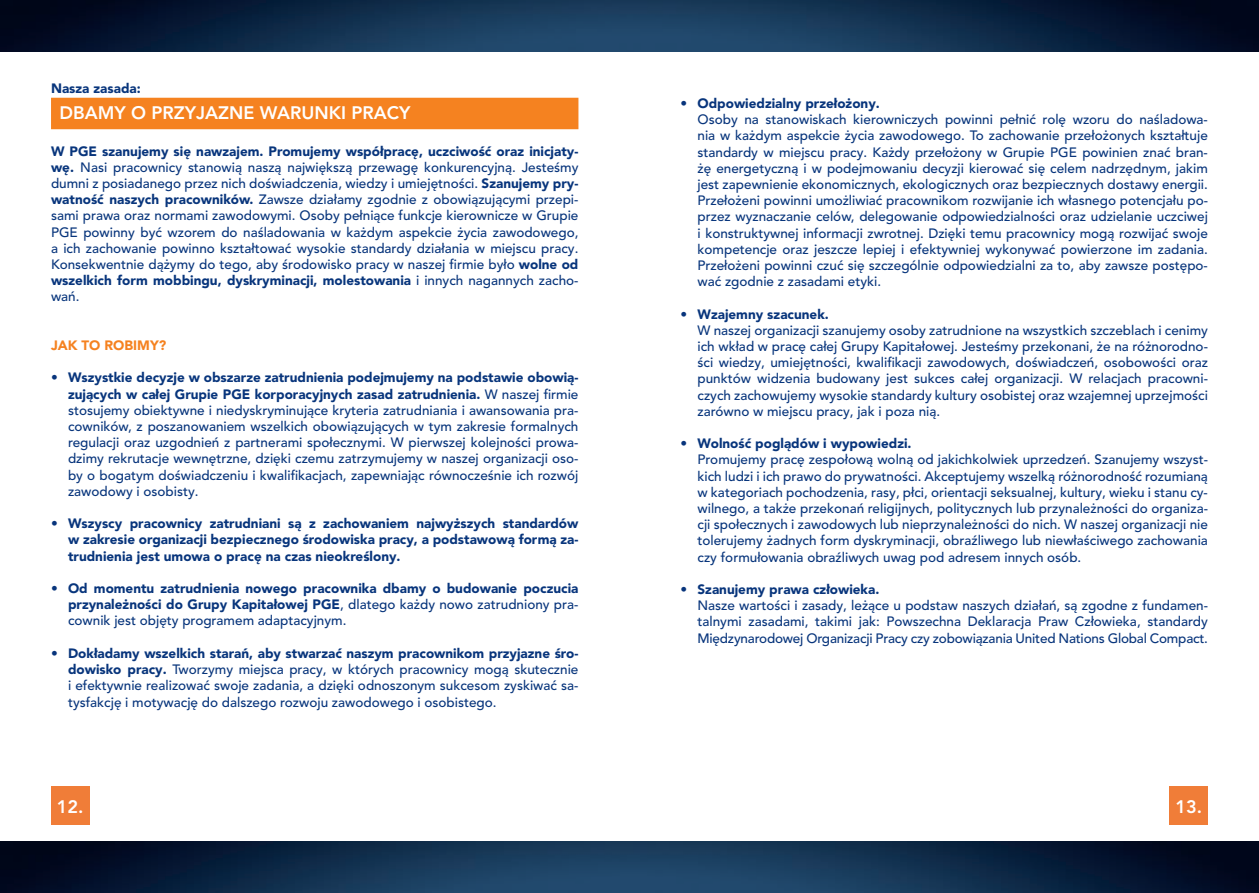
<style>
.page{position:relative;width:1259px;height:893px;background:#fff}
.page>*{position:absolute;margin:0;border:0;box-sizing:border-box;transform-origin:0 0}
.t1{font:800 18px "Avenir LT Pro";color:#fff}
.t2{font:500 13.5px/16.2px "Avenir LT Pro";color:#08357c}
.t3{font:900 13.5px/16.2px "Avenir LT Pro";color:#08357c;text-align:justify}
.t4{font:900 13.5px "Avenir LT Pro";color:#f58220}
.s1{font-weight:900}
.s2{font-weight:500}
</style>
<div class="page">
<div style="left:51px;top:98px;width:527px;height:31px;background:#f58220"></div>
<div style="left:51px;top:787px;width:38px;height:38px;background:#f07d38"></div>
<div style="left:1169px;top:787px;width:39px;height:38px;background:#f07d38"></div>
<img style="left:0;top:842px;width:1259px;height:51px">
<img style="left:0;top:0;width:1259px;height:51px">
<p class="t3" style="left:51px;top:81px;width:91px">Nasza zasada:</p>
<h1 class="t1" style="left:60px;top:102px;width:352px">DBAMY O PRZYJAZNE WARUNKI PRACY</h1>
<p class="t2" style="left:51px;top:143px;width:529px;text-align:justify"><span class="s1">W PGE szanujemy się nawzajem. Promujemy współpracę, uczciwość oraz inicjaty&shy;wę.</span> Nasi pracownicy stanowią naszą największą przewagę konkurencyjną. Jesteśmy dumni z posiadanego przez nich doświadczenia, wiedzy i umiejętności. <span class="s1">Szanujemy pry&shy;watność naszych pracowników.</span> Zawsze działamy zgodnie z obowiązującymi przepi&shy;sami prawa oraz normami zawodowymi. Osoby pełniące funkcje kierownicze w Grupie PGE powinny być wzorem do naśladowania w każdym aspekcie życia zawodowego, a ich zachowanie powinno kształtować wysokie standardy działania w miejscu pracy.<br>Konsekwentnie dążymy do tego, aby środowisko pracy w naszej firmie było <span class="s1">wolne od wszelkich form mobbingu, dyskryminacji, molestowania</span> i innych nagannych zacho&shy;wań.</p>
<p class="t4" style="left:51px;top:337px;width:117px">JAK TO ROBIMY?</p>
<p class="t2" style="left:68px;top:370px;width:512px;text-align:justify;text-indent:-17px">• <span class="s1">Wszystkie decyzje w obszarze zatrudnienia podejmujemy na podstawie obowią&shy;zujących w całej Grupie PGE korporacyjnych zasad zatrudnienia.</span> W naszej firmie stosujemy obiektywne i niedyskryminujące kryteria zatrudniania i awansowania pra&shy;cowników, z poszanowaniem wszelkich obowiązujących w tym zakresie formalnych regulacji oraz uzgodnień z partnerami społecznymi. W pierwszej kolejności prowa&shy;dzimy rekrutacje wewnętrzne, dzięki czemu zatrzymujemy w naszej organizacji oso&shy;by o bogatym doświadczeniu i kwalifikacjach, zapewniając równocześnie ich rozwój zawodowy i osobisty.</p>
<p class="t3" style="left:68px;top:515px;width:512px;text-indent:-17px"><span class="s2">•</span> Wszyscy pracownicy zatrudniani są z zachowaniem najwyższych standardów w zakresie organizacji bezpiecznego środowiska pracy, a podstawową formą za&shy;trudnienia jest umowa o pracę na czas nieokreślony.</p>
<p class="t3" style="left:68px;top:580px;width:512px;text-indent:-17px"><span class="s2">•</span> Od momentu zatrudnienia nowego pracownika dbamy o budowanie poczucia przynależności do Grupy Kapitałowej PGE<span class="s2">, dlatego każdy nowo zatrudniony pra&shy;cownik jest objęty programem adaptacyjnym.</span></p>
<p class="t2" style="left:68px;top:645px;width:512px;text-align:justify;text-indent:-17px">• <span class="s1">Dokładamy wszelkich starań, aby stwarzać naszym pracownikom przyjazne śro&shy;dowisko pracy.</span> Tworzymy miejsca pracy, w których pracownicy mogą skutecznie i efektywnie realizować swoje zadania, a dzięki odnoszonym sukcesom zyskiwać sa&shy;tysfakcję i motywację do dalszego rozwoju zawodowego i osobistego.</p>
<p class="t2" style="left:697px;top:95px;width:512px;text-indent:-17px">• <span class="s1">Odpowiedzialny przełożony.<br></span>Osoby na stanowiskach kierowniczych powinni pełnić rolę wzoru do naśladowa&shy;nia w każdym aspekcie życia zawodowego. To zachowanie przełożonych kształtuje standardy w miejscu pracy. Każdy przełożony w Grupie PGE powinien znać bran&shy;żę energetyczną i w podejmowaniu decyzji kierować się celem nadrzędnym, jakim jest zapewnienie ekonomicznych, ekologicznych oraz bezpiecznych dostawy energii.<br>Przełożeni powinni umożliwiać pracownikom rozwijanie ich własnego potencjału po&shy;przez wyznaczanie celów, delegowanie odpowiedzialności oraz udzielanie uczciwej i konstruktywnej informacji zwrotnej. Dzięki temu pracownicy mogą rozwijać swoje kompetencje oraz jeszcze lepiej i efektywniej wykonywać powierzone im zadania.<br>Przełożeni powinni czuć się szczególnie odpowiedzialni za to, aby zawsze postępo&shy;wać zgodnie z zasadami etyki.</p>
<p class="t2" style="left:697px;top:306px;width:512px;text-indent:-17px">• <span class="s1">Wzajemny szacunek.<br></span>W naszej organizacji szanujemy osoby zatrudnione na wszystkich szczeblach i cenimy ich wkład w pracę całej Grupy Kapitałowej. Jesteśmy przekonani, że na różnorodno&shy;ści wiedzy, umiejętności, kwalifikacji zawodowych, doświadczeń, osobowości oraz punktów widzenia budowany jest sukces całej organizacji. W relacjach pracowni&shy;czych zachowujemy wysokie standardy kultury osobistej oraz wzajemnej uprzejmości zarówno w miejscu pracy, jak i poza nią.</p>
<p class="t2" style="left:697px;top:436px;width:512px;text-indent:-17px">• <span class="s1">Wolność poglądów i wypowiedzi.<br></span>Promujemy pracę zespołową wolną od jakichkolwiek uprzedzeń. Szanujemy wszyst&shy;kich ludzi i ich prawo do prywatności. Akceptujemy wszelką różnorodność rozumianą w kategoriach pochodzenia, rasy, płci, orientacji seksualnej, kultury, wieku i stanu cy&shy;wilnego, a także przekonań religijnych, politycznych lub przynależności do organiza&shy;cji społecznych i zawodowych lub nieprzynależności do nich. W naszej organizacji nie tolerujemy żadnych form dyskryminacji, obraźliwego lub niewłaściwego zachowania czy formułowania obraźliwych uwag pod adresem innych osób.</p>
<p class="t2" style="left:697px;top:581px;width:512px;text-indent:-17px">• <span class="s1">Szanujemy prawa człowieka.<br></span>Nasze wartości i zasady, leżące u podstaw naszych działań, są zgodne z fundamen&shy;talnymi zasadami, takimi jak: Powszechna Deklaracja Praw Człowieka, standardy Międzynarodowej Organizacji Pracy czy zobowiązania United Nations Global Compact.</p>
<h1 class="t1" style="left:57px;top:796px;width:28px">12.</h1>
<h1 class="t1" style="left:1175px;top:796px;width:28px">13.</h1>
</div>
